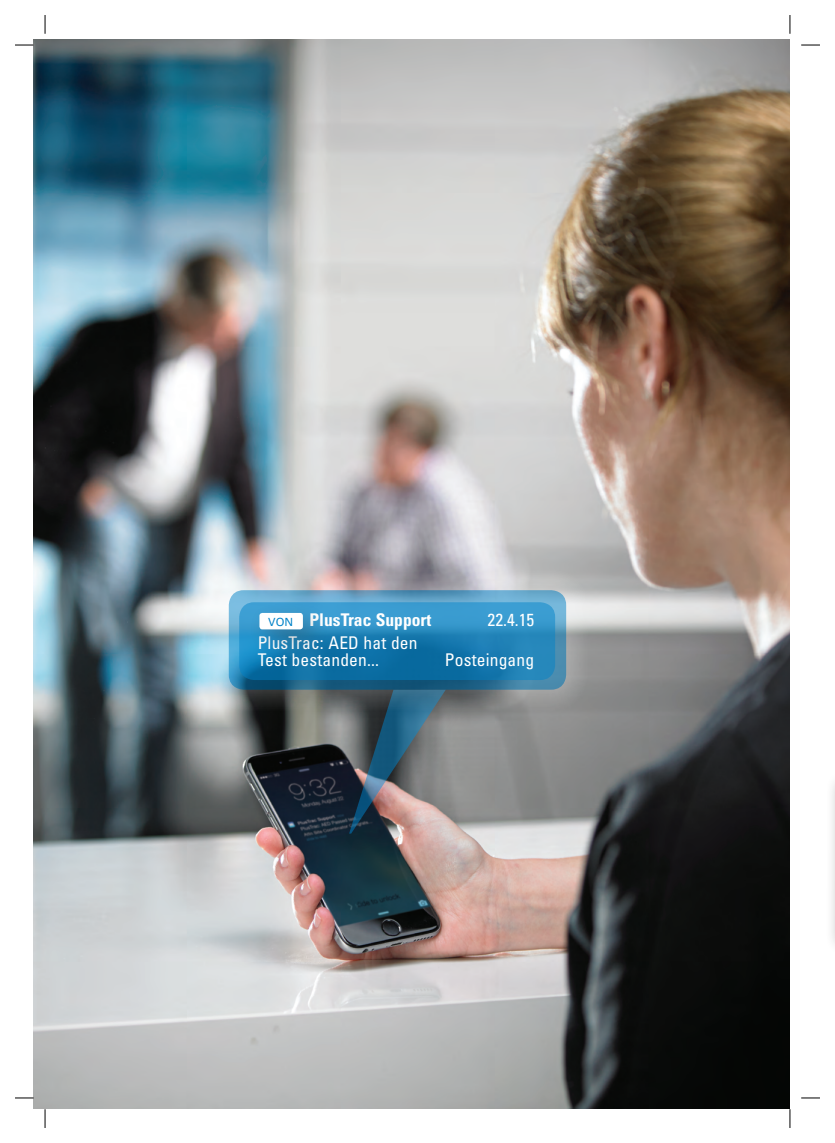
<style>
.page{position:relative;width:835px;height:1143px;background:#fff}
.page>*{position:absolute;margin:0;border:0;box-sizing:border-box;transform-origin:0 0}
.t1{font:condensed 17.5px/17.5px "Univers";letter-spacing:.01em;color:#fff}
.t2{font:700 condensed 17.5px "Univers";color:#fff}
.t3{font:11.25px "Univers";color:#0082c8}
</style>
<div class="page">
<img style="left:34px;top:40px;width:755px;height:1068px">
<div style="left:340px;top:678px;width:130px;height:180px;background:#231f20;opacity:.28"></div>
<svg style="left:349px;top:712px;width:96px;height:121px;background:#656f78"></svg>
<div style="left:206px;top:567px;width:382px;height:145px;background:#fff;opacity:.75"></div>
<svg style="left:229px;top:590px;width:337px;height:99px;background:#4d8eb3"></svg>
<svg style="left:239px;top:602px;width:316px;height:78px;background:#2082b7"></svg>
<div style="left:249px;top:602px;width:80px;height:54px;background:#231f20;opacity:.28"></div>
<div style="left:259px;top:613px;width:44px;height:16px;background:#fff;border-radius:3px"></div>
<svg style="left:15px;top:45px;width:19px;height:1px"></svg>
<svg style="left:801px;top:45px;width:18px;height:1px"></svg>
<svg style="left:15px;top:1097px;width:19px;height:1px"></svg>
<svg style="left:801px;top:1097px;width:18px;height:1px"></svg>
<svg style="left:45px;top:15px;width:1px;height:19px"></svg>
<svg style="left:45px;top:1109px;width:1px;height:18px"></svg>
<svg style="left:789px;top:15px;width:1px;height:19px"></svg>
<svg style="left:789px;top:1109px;width:1px;height:18px"></svg>
<p class="t2" style="left:309px;top:609px;width:123px">PlusTrac Support</p>
<p class="t1" style="left:487px;top:611px;width:48px">22.4.15</p>
<p class="t1" style="left:257px;top:633px;width:161px">PlusTrac: AED hat den<br>Test bestanden...</p>
<p class="t3" style="left:268px;top:614px;width:27px">VON</p>
<p class="t1" style="left:444px;top:651px;width:91px">Posteingang</p>
</div>
